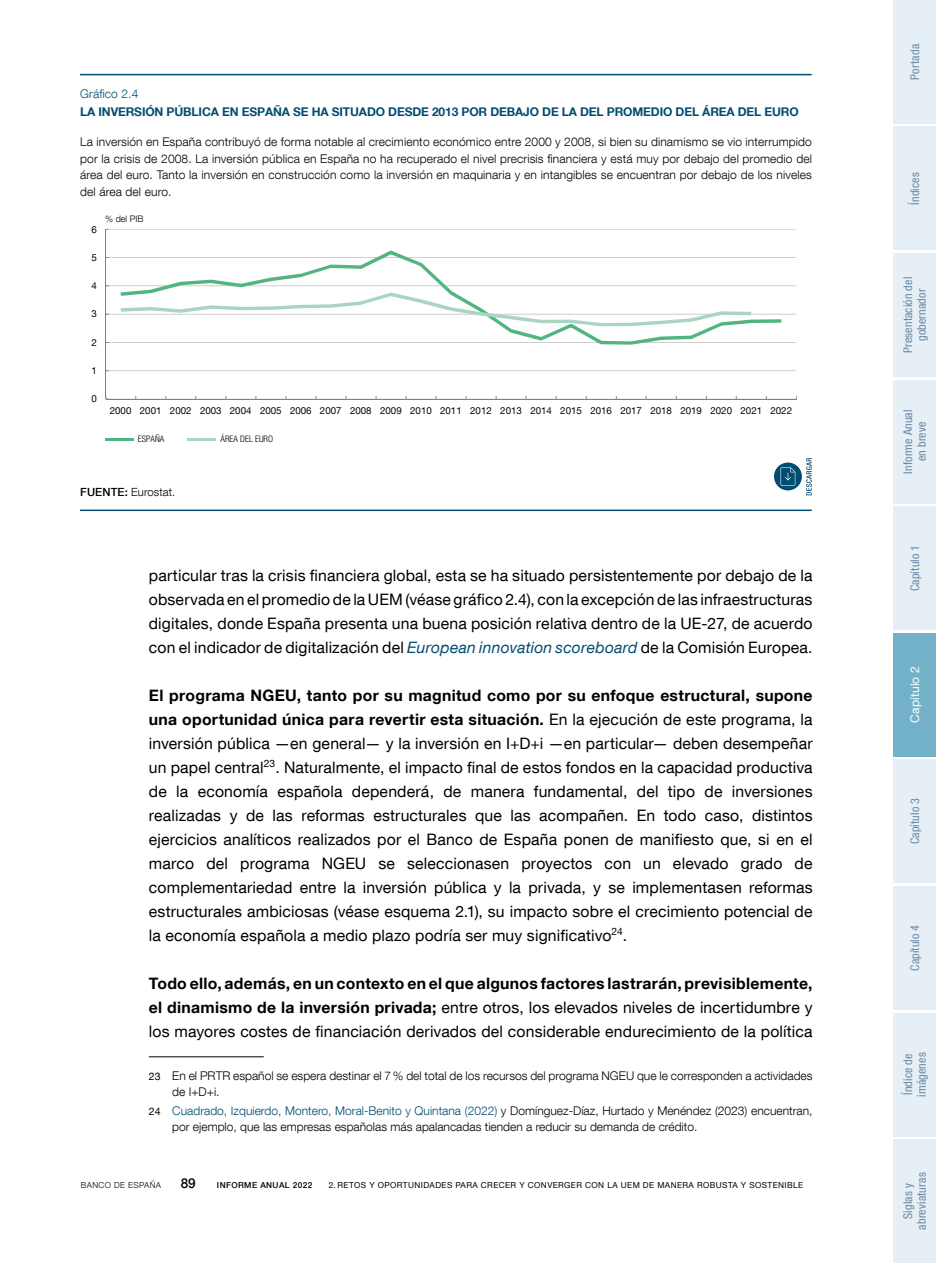
<style>
.page{position:relative;width:936px;height:1263px;background:#fff}
.page>*{position:absolute;margin:0;border:0;box-sizing:border-box;transform-origin:0 0}
.Texto_capítulo{font:15.75px/24px "Bd E Neue Helvetica";letter-spacing:.01em;color:#000;text-align:justify}
.t1{font:500 13.5px "Bd E Neue Helvetica";color:#000}
.Citas_10_texto{font:300 12px/16.5px "Bd E Neue Helvetica";color:#000}
.t2{font:condensed 12px/13.5px "Bd E Neue Helvetica";letter-spacing:.015em;color:#6687a5;text-align:center}
.t3{font:700 12px "Bd E Neue Helvetica";letter-spacing:-.01em;color:#004d72}
.t4{font:300 12px "Bd E Neue Helvetica";letter-spacing:.01em;color:#004d72}
.t5{font:12px "Bd E Neue Helvetica";letter-spacing:.02em;color:#fff}
.t6{font:300 11.25px "Bd E Neue Helvetica";letter-spacing:.01em;color:#000}
.t7{font:9.75px "Bd E Neue Helvetica";color:#070405}
.t8{font:300 condensed 9px "Bd E Neue Helvetica";color:#000}
.t9{font:300 9px "Bd E Neue Helvetica";letter-spacing:.005em;color:#000}
.t10{font:8.25px "Bd E Neue Helvetica";letter-spacing:.05em;color:#000}
.t11{font:500 8.25px "Bd E Neue Helvetica";letter-spacing:.05em;color:#000}
.t12{font:300 8.25px "Bd E Neue Helvetica";letter-spacing:.05em;color:#000}
.s1{font-weight:500}
.s2{font-style:italic;color:#004d72}
.s3{font-weight:700}
.s4{font-weight:400;font-size:10.5px}
.s5{color:#004d72}
</style>
<div class="page">
<hr style="left:149px;top:1056px;width:115px;height:1px;background:#000">
<hr style="left:80px;top:74px;width:731px;height:1px;background:#004d72">
<hr style="left:80px;top:510px;width:731px;height:1px;background:#004d72">
<svg style="left:806px;top:458px;width:5px;height:37px"></svg>
<div style="left:774px;top:462px;width:27px;height:28px;background:#004d72;border-radius:50%"></div>
<svg style="left:780px;top:467px;width:15px;height:19px"></svg>
<hr style="left:106px;top:371px;width:690px;height:1px;background:#a6a5a5">
<hr style="left:106px;top:342px;width:690px;height:1px;background:#a6a5a5">
<hr style="left:106px;top:314px;width:690px;height:1px;background:#a6a5a5">
<hr style="left:106px;top:286px;width:690px;height:1px;background:#a6a5a5">
<hr style="left:106px;top:257px;width:690px;height:1px;background:#a6a5a5">
<hr style="left:106px;top:229px;width:690px;height:1px;background:#a6a5a5">
<hr style="left:105px;top:229px;width:1px;height:170px;background:#7f8080">
<hr style="left:106px;top:399px;width:690px;height:1px;background:#7f8080">
<svg style="left:121px;top:251px;width:660px;height:94px"></svg>
<svg style="left:121px;top:293px;width:630px;height:33px"></svg>
<hr style="left:105px;top:438px;width:28px;height:3px;background:#52b580">
<hr style="left:187px;top:438px;width:29px;height:3px;background:#aad6c1">
<div style="left:893px;top:0;width:42px;height:124px;background:#e6eff5"></div>
<div style="left:893px;top:127px;width:42px;height:123px;background:#e6eff5"></div>
<div style="left:893px;top:253px;width:42px;height:124px;background:#e6eff5"></div>
<div style="left:893px;top:380px;width:42px;height:123px;background:#e6eff5"></div>
<div style="left:893px;top:506px;width:42px;height:124px;background:#e6eff5"></div>
<div style="left:893px;top:633px;width:42px;height:124px;background:#72b1c8"></div>
<div style="left:893px;top:759px;width:42px;height:124px;background:#e6eff5"></div>
<div style="left:893px;top:886px;width:42px;height:124px;background:#e6eff5"></div>
<div style="left:893px;top:1012px;width:42px;height:124px;background:#e6eff5"></div>
<div style="left:893px;top:1139px;width:42px;height:124px;background:#e6eff5"></div>
<p class="t4" style="left:80px;top:86px;width:60px">Gráfico 2.4</p>
<p class="t3" style="left:80px;top:104px;width:720px">LA INVERSIÓN PÚBLICA EN ESPAÑA SE HA SITUADO DESDE 2013 POR DEBAJO DE LA DEL PROMEDIO DEL ÁREA DEL EURO</p>
<p class="Citas_10_texto" style="left:80px;top:133px;width:733px;text-align:justify">La inversión en España contribuyó de forma notable al crecimiento económico entre 2000 y 2008, si bien su dinamismo se vio interrumpido por la crisis de 2008. La inversión pública en España no ha recuperado el nivel precrisis financiera y está muy por debajo del promedio del área del euro. Tanto la inversión en construcción como la inversión en maquinaria y en intangibles se encuentran por debajo de los niveles del área del euro.</p>
<p class="t7" style="left:91px;top:223px;width:7px">6</p>
<p class="t7" style="left:91px;top:251px;width:7px">5</p>
<p class="t7" style="left:91px;top:280px;width:7px">4</p>
<p class="t7" style="left:91px;top:308px;width:7px">3</p>
<p class="t7" style="left:91px;top:336px;width:7px">2</p>
<p class="t7" style="left:91px;top:364px;width:7px">1</p>
<p class="t7" style="left:91px;top:393px;width:7px">0</p>
<p class="t9" style="left:105px;top:213px;width:40px">% del PIB</p>
<p class="t7" style="left:110px;top:405px;width:683px">2000 2001 2002 2003 2004 2005 2006 2007 2008 2009 2010 2011 2012 2013 2014 2015 2016 2017 2018 2019 2020 2021 2022</p>
<p class="t8" style="left:138px;top:434px;width:28px">ESPAÑA</p>
<p class="t8" style="left:220px;top:434px;width:54px">ÁREA DEL EURO</p>
<p class="t6" style="left:80px;top:485px;width:97px"><span class="s1">FUENTE:</span> Eurostat.</p>
<p class="Texto_capítulo" style="left:149px;top:563px;width:665px">particular tras la crisis financiera global, esta se ha situado persistentemente por debajo de la observada en el promedio de la UEM (véase gráfico 2.4), con la excepción de las infraestructuras digitales, donde España presenta una buena posición relativa dentro de la UE-27, de acuerdo con el indicador de digitalización del <span class="s2">European innovation scoreboard</span> de la Comisión Europea.</p>
<p class="Texto_capítulo" style="left:149px;top:683px;width:665px"><span class="s3">El programa NGEU, tanto por su magnitud como por su enfoque estructural, supone una oportunidad única para revertir esta situación.</span> En la ejecución de este programa, la inversión pública —en general— y la inversión en I+D+i —en particular— deben desempeñar un papel central<sup>23</sup>. Naturalmente, el impacto final de estos fondos en la capacidad productiva de la economía española dependerá, de manera fundamental, del tipo de inversiones realizadas y de las reformas estructurales que las acompañen. En todo caso, distintos ejercicios analíticos realizados por el Banco de España ponen de manifiesto que, si en el marco del programa NGEU se seleccionasen proyectos con un elevado grado de complementariedad entre la inversión pública y la privada, y se implementasen reformas estructurales ambiciosas (véase esquema 2.1), su impacto sobre el crecimiento potencial de la economía española a medio plazo podría ser muy significativo<sup>24</sup>.</p>
<p class="Texto_capítulo" style="left:149px;top:971px;width:665px"><span class="s3">Todo ello, además, en un contexto en el que algunos factores lastrarán, previsiblemente, el dinamismo de la inversión privada;</span> entre otros, los elevados niveles de incertidumbre y los mayores costes de financiación derivados del considerable endurecimiento de la política</p>
<p class="Citas_10_texto" style="left:172px;top:1067px;width:641px;text-indent:-23px"><span class="s4">23</span> En el PRTR español se espera destinar el 7% del total de los recursos del programa NGEU que le corresponden a actividades de I+D+i.</p>
<p class="Citas_10_texto" style="left:172px;top:1102px;width:641px;text-indent:-23px"><span class="s4">24</span> <span class="s5">Cuadrado, Izquierdo, Montero, Moral-Benito y Quintana (2022)</span> y Domínguez-Díaz, Hurtado y Menéndez (2023) encuentran, por ejemplo, que las empresas españolas más apalancadas tienden a reducir su demanda de crédito.</p>
<p class="t12" style="left:81px;top:1180px;width:82px">BANCO DE ESPAÑA</p>
<p class="t1" style="left:181px;top:1175px;width:16px">89</p>
<p class="t11" style="left:217px;top:1180px;width:97px">INFORME ANUAL 2022</p>
<p class="t10" style="left:329px;top:1180px;width:476px">2. RETOS Y OPORTUNIDADES PARA CRECER Y CONVERGER CON LA UEM DE MANERA ROBUSTA Y SOSTENIBLE</p>
<p class="t2" style="left:907px;top:80px;width:37px;rotate:-90deg">Portada</p>
<p class="t2" style="left:907px;top:205px;width:34px;rotate:-90deg">Índices</p>
<p class="t2" style="left:901px;top:353px;width:78px;rotate:-90deg">Presentación del gobernador</p>
<p class="t2" style="left:901px;top:474px;width:65px;rotate:-90deg">Informe Anual en breve</p>
<p class="t2" style="left:907px;top:591px;width:48px;rotate:-90deg">Capítulo 1</p>
<p class="t5" style="left:907px;top:723px;width:58px;rotate:-90deg">Capítulo 2</p>
<p class="t2" style="left:907px;top:844px;width:48px;rotate:-90deg">Capítulo 3</p>
<p class="t2" style="left:907px;top:971px;width:48px;rotate:-90deg">Capítulo 4</p>
<p class="t2" style="left:901px;top:1096px;width:46px;text-align:left;rotate:-90deg">Índice de imágenes</p>
<p class="t2" style="left:901px;top:1229px;width:58px;rotate:-90deg">Siglas y abreviaturas</p>
</div>
